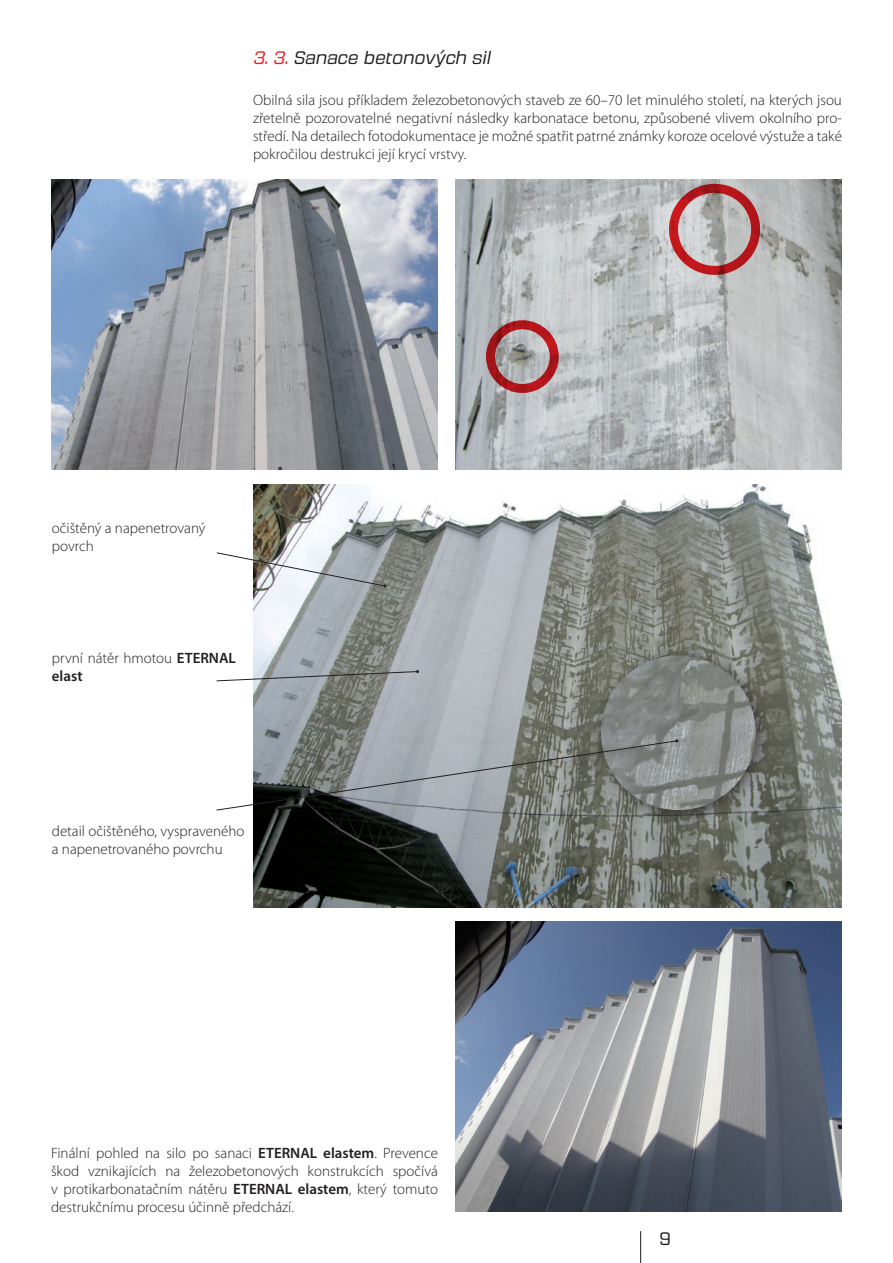
<style>
.page{position:relative;width:893px;height:1263px;background:#fff}
.page>*{position:absolute;margin:0;border:0;box-sizing:border-box;transform-origin:0 0}
.Nadpis1{font:italic 18px "Fromthe Stars Bk";color:#231f20}
.t1{font:18px "Fromthe Stars Bk";color:#231f20}
.text{font:300 15px/18px "Myriad Pro";color:#231f20}
.s1{color:#ee1d23}
.s2{font-weight:600}
</style>
<div class="page">
<hr style="left:640px;top:1231px;width:1px;height:32px;background:#231f20">
<img style="left:51px;top:180px;width:387px;height:290px">
<img style="left:455px;top:922px;width:387px;height:290px">
<img style="left:455px;top:180px;width:387px;height:290px">
<div style="left:486px;top:320px;width:73px;height:73px;border:9px solid #ee1d23;border-radius:50%"></div>
<div style="left:669px;top:184px;width:91px;height:91px;border:9px solid #ee1d23;border-radius:50%"></div>
<img style="left:253px;top:485px;width:589px;height:422px">
<svg style="left:216px;top:552px;width:170px;height:35px"></svg>
<svg style="left:216px;top:670px;width:203px;height:12px"></svg>
<div style="left:590px;top:645px;width:183px;height:182px;background:#231f20;opacity:.75"></div>
<img style="left:601px;top:655px;width:155px;height:155px;border-radius:77px">
<svg style="left:216px;top:739px;width:462px;height:72px;background:#8d9191"></svg>
<p class="Nadpis1" style="left:253px;top:47px;width:239px"><span class="s1">3. 3.</span> Sanace betonových sil</p>
<p class="text" style="left:253px;top:91px;width:590px;text-align:justify">Obilná sila jsou příkladem železobetonových staveb ze 60–70 let minulého století, na kterých jsou zřetelně pozorovatelné negativní následky karbonatace betonu, způsobené vlivem okolního pro&shy;středí. Na detailech fotodokumentace je možné spatřit patrné známky koroze ocelové výstuže a také pokročilou destrukci její krycí vrstvy.</p>
<p class="text" style="left:52px;top:519px;width:155px">očištěný a napenetrovaný povrch</p>
<p class="text" style="left:52px;top:649px;width:186px">první nátěr hmotou <span class="s2">ETERNAL elast</span></p>
<p class="text" style="left:52px;top:821px;width:194px">detail očištěného, vyspraveného a napenetrovaného povrchu</p>
<p class="text" style="left:51px;top:1144px;width:388px;text-align:justify">Finální pohled na silo po sanaci <span class="s2">ETERNAL elastem</span>. Prevence škod vznikajících na železobetonových konstrukcích spočívá v protikarbonatačním nátěru <span class="s2">ETERNAL elastem</span>, který tomuto destrukčnímu procesu účinně předchází.</p>
<p class="t1" style="left:659px;top:1227px;width:13px">9</p>
</div>
